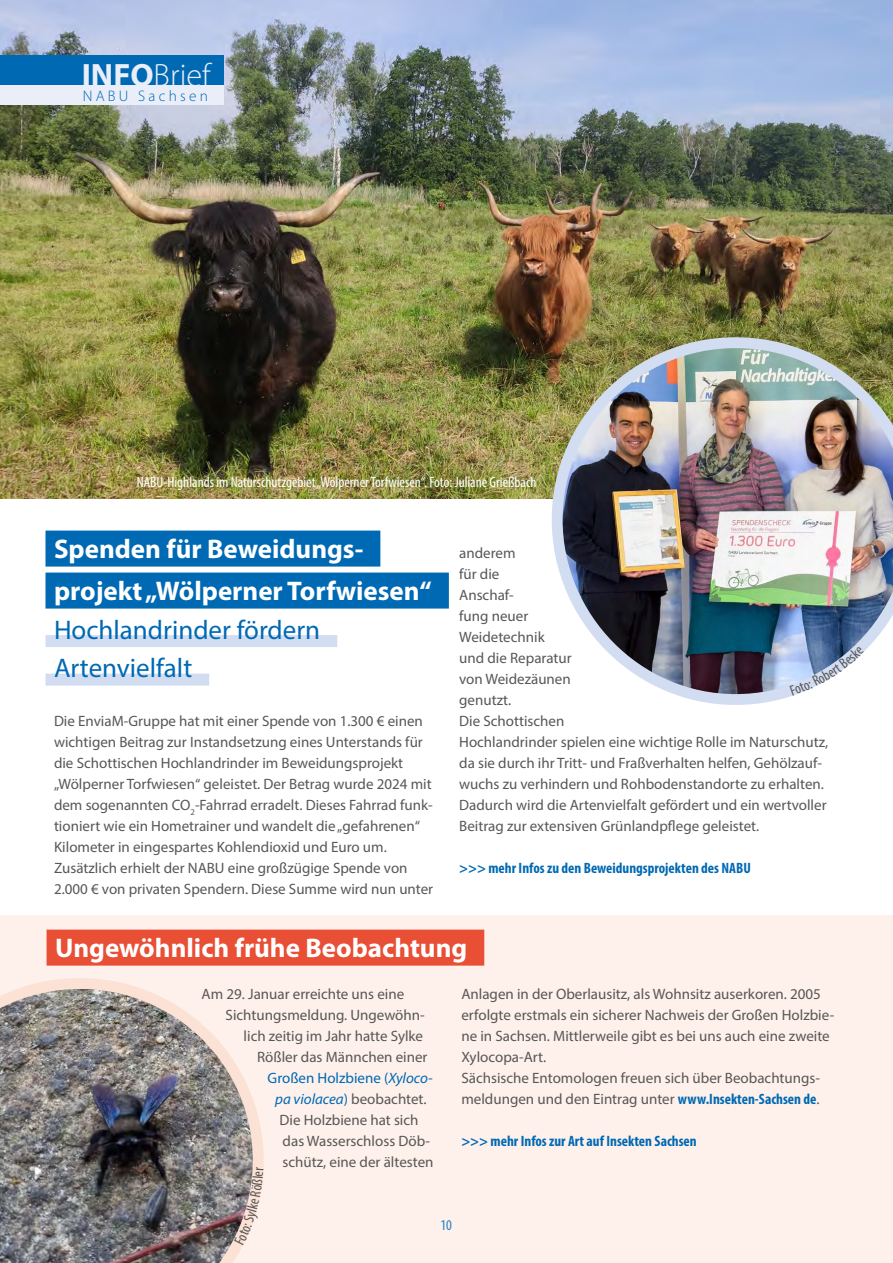
<style>
.page{position:relative;width:893px;height:1263px;background:#fff}
.page>*{position:absolute;margin:0;border:0;box-sizing:border-box;transform-origin:0 0}
.t1{font:300 32.4px "Myriad Pro";color:#e9eef9}
.t2{font:700 27px/42px "Myriad Pro";color:#fff}
.t3{font:27px/38.5px "Myriad Pro";color:#0069b4}
.t4{font:300 15.3px "Myriad Pro";letter-spacing:.21em;color:#0069b4}
.t5{font:15px/21px "Myriad Pro";color:#575756}
.t6{font:700 condensed 15px "Myriad Pro";color:#0069b4}
.t7{font:condensed 15px "Myriad Pro";color:#fff}
.t8{font:15px "Myriad Pro";color:#0069b4}
.t9{font:condensed 15px "Myriad Pro";color:#2581c4}
.s1{font-weight:700}
.s2{font-style:italic}
.s3{font-style:italic;color:#0069b4}
.s4{color:#0069b4}
.s5{font-weight:700;font-stretch:condensed;color:#0069b4}
</style>
<div class="page">
<div style="left:0;top:915px;width:893px;height:348px;background:#fef0ea"></div>
<img style="left:0;top:0;width:893px;height:499px">
<div style="left:0;top:55px;width:223px;height:30px;background:#0069b4"></div>
<div style="left:0;top:85px;width:223px;height:20px;background:#e9eef9"></div>
<div style="left:45px;top:531px;width:335px;height:36px;background:#0069b4"></div>
<div style="left:45px;top:573px;width:404px;height:36px;background:#0069b4"></div>
<div style="left:45px;top:635px;width:292px;height:12px;background:#d3ddf2"></div>
<div style="left:45px;top:674px;width:164px;height:12px;background:#d3ddf2"></div>
<img style="left:552px;top:337px;width:341px;height:368px">
<img style="left:0;top:978px;width:264px;height:285px">
<div style="left:47px;top:930px;width:437px;height:36px;background:#e94f35"></div>
<svg style="left:790px;top:647px;width:74px;height:49px"></svg>
<svg style="left:234px;top:1167px;width:29px;height:78px"></svg>
<h1 class="t1" style="left:82px;top:55px;width:131px"><span class="s1">INFO</span>Brief</h1>
<p class="t4" style="left:83px;top:87px;width:127px">NABU Sachsen</p>
<p class="t7" style="left:137px;top:472px;width:401px">NABU-Highlands im Naturschutzgebiet „Wölperner Torfwiesen“. Foto: Juliane Grießbach</p>
<h2 class="t2" style="left:54px;top:527px;width:379px">Spenden für Beweidungs&shy;projekt „Wölperner Torfwiesen“</h2>
<h2 class="t3" style="left:54px;top:610px;width:268px">Hochlandrinder fördern<br>Artenvielfalt</h2>
<p class="t5" style="left:54px;top:710px;width:381px">Die EnviaM-Gruppe hat mit einer Spende von 1.300 € einen wichtigen Beitrag zur Instandsetzung eines Unterstands für die Schottischen Hochlandrinder im Beweidungsprojekt „Wölperner Torfwiesen“ geleistet. Der Betrag wurde 2024 mit dem sogenannten CO<sub>2</sub>-Fahrrad erradelt. Dieses Fahrrad funk&shy;tioniert wie ein Hometrainer und wandelt die „gefahrenen“ Kilometer in eingespartes Kohlendioxid und Euro um.<br>Zusätzlich erhielt der NABU eine großzügige Spende von 2.000 € von privaten Spendern. Diese Summe wird nun unter</p>
<p class="t5" style="left:459px;top:542px;width:370px">anderem<br>für die<br>Anschaf-<br>fung neuer<br>Weidetechnik<br>und die Reparatur<br>von Weidezäunen<br>genutzt.<br>Die Schottischen<br>Hochlandrinder spielen eine wichtige Rolle im Naturschutz, da sie durch ihr Tritt- und Fraßverhalten helfen, Gehölzauf&shy;wuchs zu verhindern und Rohbodenstandorte zu erhalten.<br>Dadurch wird die Artenvielfalt gefördert und ein wertvoller<br>Beitrag zur extensiven Grünlandpflege geleistet.</p>
<p class="t6" style="left:459px;top:859px;width:293px">&gt;&gt;&gt; mehr Infos zu den Beweidungsprojekten des NABU</p>
<h2 class="t2" style="left:55px;top:926px;width:414px">Ungewöhnlich frühe Beobachtung</h2>
<p class="t5" style="left:202px;top:983px;width:204px">Am 29. Januar erreichte uns eine</p>
<p class="t5" style="left:226px;top:1004px;width:201px">Sichtungsmeldung. Ungewöhn-</p>
<p class="t5" style="left:244px;top:1025px;width:181px">lich zeitig im Jahr hatte Sylke</p>
<p class="t5" style="left:257px;top:1046px;width:172px">Rößler das Männchen einer</p>
<p class="t8" style="left:268px;top:1069px;width:167px">Großen Holzbiene (<span class="s2">Xyloco-</span></p>
<p class="t5" style="left:275px;top:1088px;width:153px"><span class="s3">pa violacea</span><span class="s4">)</span> beobachtet.</p>
<p class="t5" style="left:280px;top:1109px;width:140px">Die Holzbiene hat sich</p>
<p class="t5" style="left:283px;top:1130px;width:149px">das Wasserschloss Döb-</p>
<p class="t5" style="left:283px;top:1151px;width:152px">schütz, eine der ältesten</p>
<p class="t5" style="left:461px;top:983px;width:374px">Anlagen in der Oberlausitz, als Wohnsitz auserkoren. 2005 erfolgte erstmals ein sicherer Nachweis der Großen Holzbie&shy;ne in Sachsen. Mittlerweile gibt es bei uns auch eine zweite Xylocopa-Art.<br>Sächsische Entomologen freuen sich über Beobachtungs&shy;meldungen und den Eintrag unter <span class="s5">www.Insekten-Sachsen de</span>.</p>
<p class="t6" style="left:461px;top:1132px;width:237px">&gt;&gt;&gt; mehr Infos zur Art auf Insekten Sachsen</p>
<p class="t9" style="left:441px;top:1216px;width:13px">10</p>
</div>
